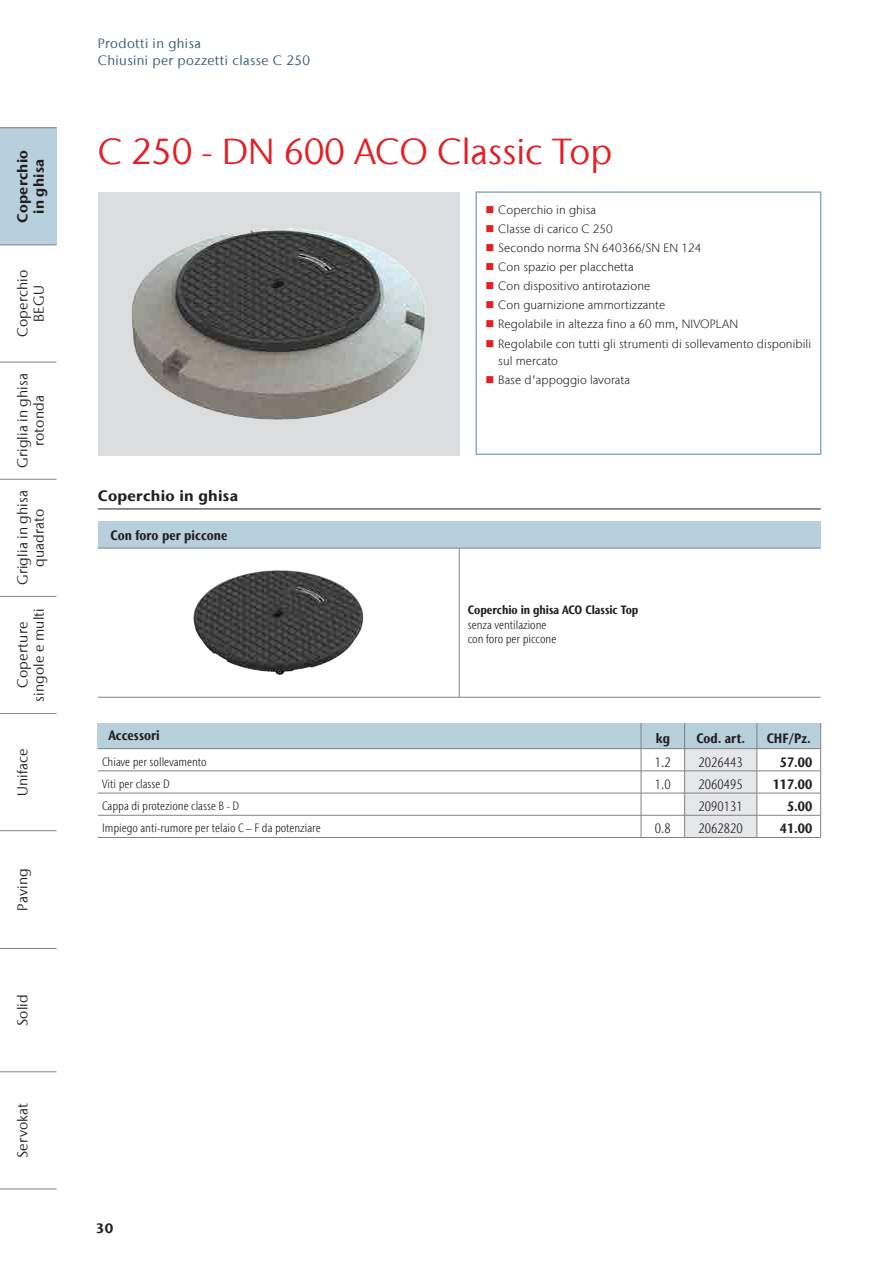
<style>
.page{position:relative;width:893px;height:1263px;background:#fff}
.page>*{position:absolute;margin:0;border:0;box-sizing:border-box;transform-origin:0 0}
.Ebene3{font:36px "Stone Sans IIITC Com";color:#e41e25}
.Ebene4{font:700 15px "Stone Sans IIITC Com";letter-spacing:.02em;color:#231f20}
.t1{font:14.25px/16.2px "Stone Sans IIITC Com";letter-spacing:.015em;color:#231f20;text-align:center}
.t2{font:700 14.25px/16.2px "Stone Sans IIITC Com";letter-spacing:.015em;color:#231f20;text-align:center}
.t3{font:13.5px "Stone Sans IIITC Com";letter-spacing:.03em;color:#335875}
.ArtikelNr{font:300 condensed 13.5px "Stone Sans IIITC Com";color:#231f20}
.VariationGroup{font:700 condensed 13.5px "Stone Sans IIITC Com";letter-spacing:.005em;color:#231f20}
.Preis{font:700 condensed 13.5px "Stone Sans IIITC Com";color:#231f20}
.Tabellenattributname{font:700 condensed 13.5px "Stone Sans IIITC Com";color:#231f20}
.Tabellenattributwert_zentriert{font:300 condensed 13.5px "Stone Sans IIITC Com";color:#231f20}
.t4{font:700 13.5px "Stone Sans IIITC Com";color:#231f20}
.t5{font:300 12px/17px "Stone Sans IIITC Com";letter-spacing:.005em;color:#231f20}
.Katalogbezeichnung{font:300 condensed 12px "Stone Sans IIITC Com";color:#231f20}
.Produkttext{font:300 condensed 12px/14.4px "Stone Sans IIITC Com";color:#231f20}
.s1{color:#e41e25}
.s2{font-weight:700}
</style>
<div class="page">
<div style="left:0;top:128px;width:57px;height:117px;background:#b8cfdc"></div>
<hr style="left:0;top:479px;width:57px;height:1px;background:#808285">
<hr style="left:0;top:596px;width:57px;height:1px;background:#808285">
<hr style="left:0;top:713px;width:57px;height:1px;background:#808285">
<hr style="left:0;top:245px;width:57px;height:1px;background:#808285">
<hr style="left:0;top:362px;width:57px;height:1px;background:#808285">
<hr style="left:0;top:830px;width:57px;height:1px;background:#808285">
<hr style="left:0;top:948px;width:57px;height:1px;background:#808285">
<hr style="left:0;top:1071px;width:57px;height:1px;background:#808285">
<hr style="left:0;top:1189px;width:57px;height:1px;background:#808285">
<hr style="left:0;top:127px;width:57px;height:1px;background:#808285">
<img style="left:98px;top:192px;width:361px;height:264px">
<div style="left:475px;top:191px;width:346px;height:264px;border:2px solid #8aacbc"></div>
<hr style="left:98px;top:508px;width:723px;height:1px;background:#231f20">
<div style="left:98px;top:522px;width:723px;height:26px;background:#b8cfdc"></div>
<hr style="left:98px;top:548px;width:361px;height:1px;background:#808285">
<hr style="left:459px;top:548px;width:362px;height:1px;background:#808285">
<hr style="left:98px;top:697px;width:361px;height:1px;background:#808285">
<hr style="left:459px;top:697px;width:362px;height:1px;background:#808285">
<hr style="left:459px;top:548px;width:1px;height:149px;background:#808285">
<img style="left:193px;top:570px;width:171px;height:105px">
<div style="left:98px;top:723px;width:543px;height:26px;background:#b8cfdc"></div>
<hr style="left:98px;top:748px;width:543px;height:1px;background:#808285">
<hr style="left:98px;top:771px;width:543px;height:1px;background:#808285">
<hr style="left:98px;top:793px;width:543px;height:1px;background:#808285">
<hr style="left:98px;top:815px;width:543px;height:1px;background:#808285">
<hr style="left:98px;top:837px;width:543px;height:1px;background:#808285">
<hr style="left:641px;top:837px;width:44px;height:1px;background:#808285">
<hr style="left:685px;top:837px;width:72px;height:1px;background:#808285">
<svg style="left:641px;top:723px;width:180px;height:114px"></svg>
<hr style="left:757px;top:837px;width:64px;height:1px;background:#808285">
<p class="t2" style="left:14px;top:223px;width:74px;rotate:-90deg">Coperchio in ghisa</p>
<p class="t1" style="left:14px;top:337px;width:69px;rotate:-90deg">Coperchio<br>BEGU</p>
<p class="t1" style="left:14px;top:468px;width:96px;rotate:-90deg">Griglia in ghisa rotonda</p>
<p class="t1" style="left:14px;top:585px;width:96px;rotate:-90deg">Griglia in ghisa quadrato</p>
<p class="t1" style="left:14px;top:702px;width:95px;rotate:-90deg">Coperture singole e multi</p>
<p class="t1" style="left:14px;top:796px;width:50px;rotate:-90deg">Uniface</p>
<p class="t1" style="left:14px;top:911px;width:44px;rotate:-90deg">Paving</p>
<p class="t1" style="left:14px;top:1026px;width:33px;rotate:-90deg">Solid</p>
<p class="t1" style="left:14px;top:1158px;width:57px;rotate:-90deg">Servokat</p>
<p class="t3" style="left:98px;top:35px;width:105px">Prodotti in ghisa</p>
<p class="t3" style="left:98px;top:52px;width:214px">Chiusini per pozzetti classe C 250</p>
<p class="Ebene3" style="left:98px;top:129px;width:516px">C 250 - DN 600 ACO Classic Top</p>
<p class="t5" style="left:485px;top:201px;width:112px"><span class="s1">■</span> Coperchio in ghisa</p>
<p class="t5" style="left:485px;top:220px;width:129px"><span class="s1">■</span> Classe di carico C 250</p>
<p class="t5" style="left:485px;top:239px;width:217px"><span class="s1">■</span> Secondo norma SN 640366/SN EN 124</p>
<p class="t5" style="left:485px;top:258px;width:150px"><span class="s1">■</span> Con spazio per placchetta</p>
<p class="t5" style="left:485px;top:277px;width:166px"><span class="s1">■</span> Con dispositivo antirotazione</p>
<p class="t5" style="left:485px;top:296px;width:181px"><span class="s1">■</span> Con guarnizione ammortizzante</p>
<p class="t5" style="left:485px;top:316px;width:254px"><span class="s1">■</span> Regolabile in altezza fino a 60 mm, NIVOPLAN</p>
<p class="t5" style="left:498px;top:335px;width:314px;text-indent:-13px"><span class="s1">■</span> Regolabile con tutti gli strumenti di sollevamento disponibili sul mercato</p>
<p class="t5" style="left:485px;top:371px;width:146px"><span class="s1">■</span> Base d'appoggio lavorata</p>
<p class="Ebene4" style="left:98px;top:486px;width:142px">Coperchio in ghisa</p>
<p class="VariationGroup" style="left:111px;top:526px;width:118px">Con foro per piccone</p>
<p class="Produkttext" style="left:468px;top:603px;width:172px"><span class="s2">Coperchio in ghisa ACO Classic Top </span>senza ventilazione<br>con foro per piccone</p>
<p class="VariationGroup" style="left:108px;top:726px;width:53px">Accessori</p>
<p class="Tabellenattributname" style="left:656px;top:729px;width:16px">kg</p>
<p class="Tabellenattributname" style="left:696px;top:729px;width:50px">Cod. art.</p>
<p class="Tabellenattributname" style="left:767px;top:729px;width:46px">CHF/Pz.</p>
<p class="Katalogbezeichnung" style="left:102px;top:754px;width:106px">Chiave per sollevamento</p>
<p class="Tabellenattributwert_zentriert" style="left:655px;top:754px;width:18px">1.2</p>
<p class="ArtikelNr" style="left:699px;top:754px;width:46px">2026443</p>
<p class="Preis" style="left:780px;top:753px;width:34px">57.00</p>
<p class="Katalogbezeichnung" style="left:102px;top:776px;width:69px">Viti per classe D</p>
<p class="Tabellenattributwert_zentriert" style="left:655px;top:776px;width:18px">1.0</p>
<p class="ArtikelNr" style="left:699px;top:776px;width:46px">2060495</p>
<p class="Preis" style="left:773px;top:775px;width:41px">117.00</p>
<p class="Katalogbezeichnung" style="left:102px;top:799px;width:139px">Cappa di protezione classe B - D</p>
<p class="ArtikelNr" style="left:699px;top:798px;width:46px">2090131</p>
<p class="Preis" style="left:787px;top:798px;width:27px">5.00</p>
<p class="Katalogbezeichnung" style="left:102px;top:821px;width:220px">Impiego anti-rumore per telaio C – F da potenziare</p>
<p class="Tabellenattributwert_zentriert" style="left:655px;top:820px;width:18px">0.8</p>
<p class="ArtikelNr" style="left:699px;top:820px;width:46px">2062820</p>
<p class="Preis" style="left:780px;top:820px;width:34px">41.00</p>
<p class="t4" style="left:96px;top:1220px;width:19px">30</p>
</div>
